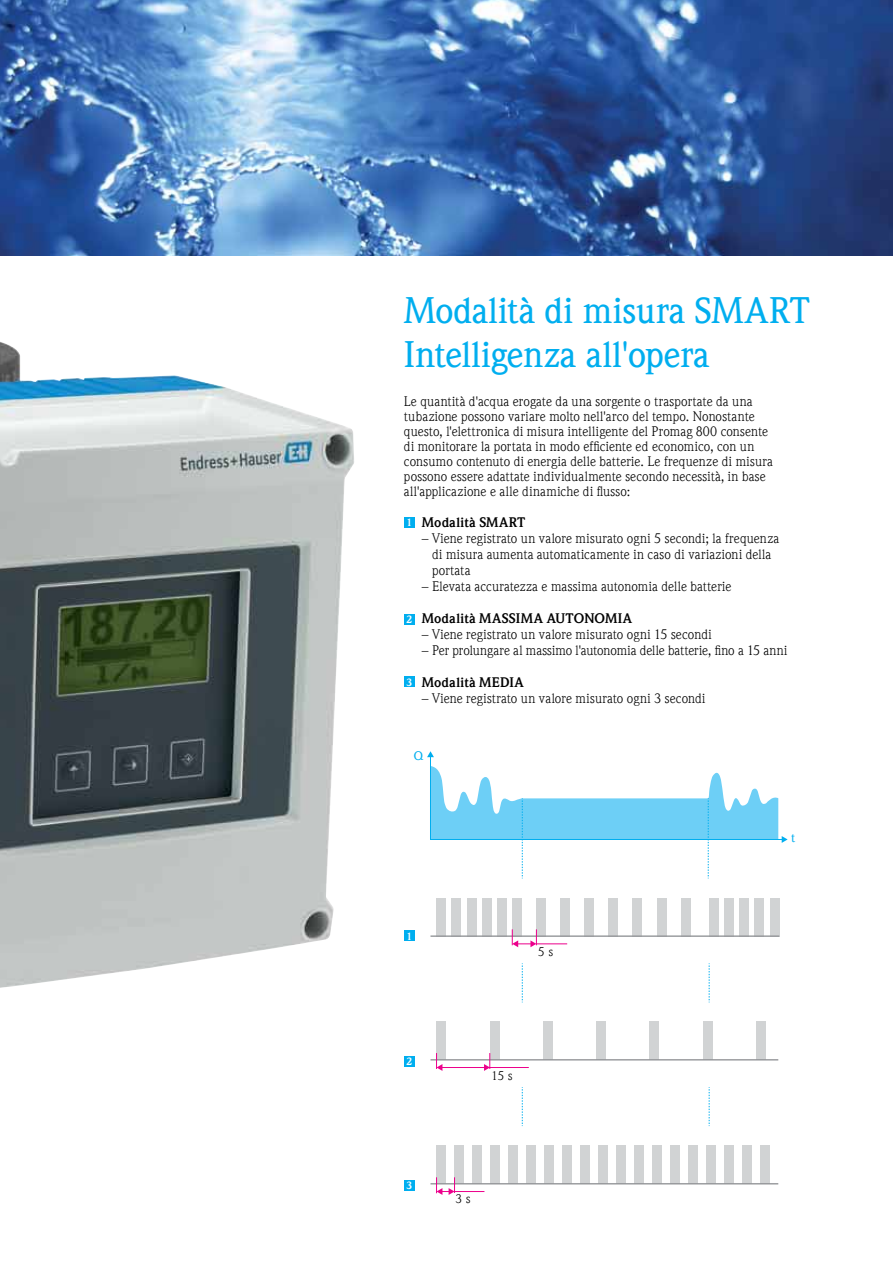
<style>
.page{position:relative;width:893px;height:1263px;background:#fff}
.page>*{position:absolute;margin:0;border:0;box-sizing:border-box;transform-origin:0 0}
.t1{font:500 36px/43.2px "E+H Weidemann Com";letter-spacing:-.005em;color:#00aeef}
.t2{font:13.5px/15.1px "E+H Weidemann Com";letter-spacing:.01em;color:#000}
.t3{font:700 13.5px "E+H Weidemann Com";letter-spacing:.015em;color:#000}
.t4{font:12.3px "E+H Weidemann Com";color:#000}
.t5{font:500 12.3px "E+H Weidemann Com";color:#00aeef}
.t6{font:700 10.5px "E+H Weidemann Com";color:#fff}
</style>
<div class="page">
<img style="left:0;top:0;width:893px;height:255px">
<img style="left:0;top:342px;width:354px;height:646px">
<div style="left:436px;top:1146px;width:10px;height:38px;background:#d1d3d4"></div>
<div style="left:454px;top:1146px;width:10px;height:38px;background:#d1d3d4"></div>
<div style="left:472px;top:1146px;width:10px;height:38px;background:#d1d3d4"></div>
<div style="left:490px;top:1146px;width:10px;height:38px;background:#d1d3d4"></div>
<div style="left:508px;top:1146px;width:10px;height:38px;background:#d1d3d4"></div>
<div style="left:526px;top:1146px;width:10px;height:38px;background:#d1d3d4"></div>
<div style="left:544px;top:1146px;width:10px;height:38px;background:#d1d3d4"></div>
<div style="left:562px;top:1146px;width:10px;height:38px;background:#d1d3d4"></div>
<div style="left:580px;top:1146px;width:10px;height:38px;background:#d1d3d4"></div>
<div style="left:598px;top:1146px;width:10px;height:38px;background:#d1d3d4"></div>
<div style="left:616px;top:1146px;width:10px;height:38px;background:#d1d3d4"></div>
<div style="left:634px;top:1146px;width:10px;height:38px;background:#d1d3d4"></div>
<div style="left:652px;top:1146px;width:10px;height:38px;background:#d1d3d4"></div>
<div style="left:670px;top:1146px;width:10px;height:38px;background:#d1d3d4"></div>
<div style="left:688px;top:1146px;width:10px;height:38px;background:#d1d3d4"></div>
<div style="left:706px;top:1146px;width:10px;height:38px;background:#d1d3d4"></div>
<div style="left:724px;top:1146px;width:10px;height:38px;background:#d1d3d4"></div>
<div style="left:742px;top:1146px;width:10px;height:38px;background:#d1d3d4"></div>
<div style="left:760px;top:1146px;width:10px;height:38px;background:#d1d3d4"></div>
<hr style="left:454px;top:1191px;width:30px;height:1px;background:#ec008c">
<hr style="left:430px;top:1183px;width:348px;height:1px;background:#939598">
<svg style="left:436px;top:1177px;width:19px;height:18px"></svg>
<div style="left:436px;top:898px;width:10px;height:38px;background:#d1d3d4"></div>
<div style="left:452px;top:898px;width:9px;height:38px;background:#d1d3d4"></div>
<div style="left:467px;top:898px;width:9px;height:38px;background:#d1d3d4"></div>
<div style="left:482px;top:898px;width:9px;height:38px;background:#d1d3d4"></div>
<div style="left:497px;top:898px;width:10px;height:38px;background:#d1d3d4"></div>
<div style="left:512px;top:898px;width:10px;height:38px;background:#d1d3d4"></div>
<div style="left:536px;top:898px;width:10px;height:38px;background:#d1d3d4"></div>
<div style="left:560px;top:898px;width:10px;height:38px;background:#d1d3d4"></div>
<div style="left:584px;top:898px;width:10px;height:38px;background:#d1d3d4"></div>
<div style="left:609px;top:898px;width:9px;height:38px;background:#d1d3d4"></div>
<div style="left:633px;top:898px;width:9px;height:38px;background:#d1d3d4"></div>
<div style="left:657px;top:898px;width:9px;height:38px;background:#d1d3d4"></div>
<div style="left:681px;top:898px;width:9px;height:38px;background:#d1d3d4"></div>
<div style="left:709px;top:898px;width:10px;height:38px;background:#d1d3d4"></div>
<div style="left:724px;top:898px;width:10px;height:38px;background:#d1d3d4"></div>
<div style="left:739px;top:898px;width:10px;height:38px;background:#d1d3d4"></div>
<div style="left:755px;top:898px;width:9px;height:38px;background:#d1d3d4"></div>
<div style="left:770px;top:898px;width:9px;height:38px;background:#d1d3d4"></div>
<hr style="left:536px;top:943px;width:31px;height:1px;background:#ec008c">
<hr style="left:430px;top:935px;width:349px;height:2px;background:#939598">
<svg style="left:512px;top:929px;width:25px;height:18px"></svg>
<div style="left:454px;top:1193px;width:32px;height:13px;background:#fff"></div>
<svg style="left:522px;top:963px;width:1px;height:40px"></svg>
<svg style="left:709px;top:963px;width:1px;height:40px"></svg>
<svg style="left:522px;top:1087px;width:1px;height:39px"></svg>
<svg style="left:709px;top:1087px;width:1px;height:39px"></svg>
<hr style="left:441px;top:1067px;width:44px;height:1px;background:#ec008c">
<div style="left:436px;top:1022px;width:10px;height:38px;background:#d1d3d4"></div>
<div style="left:490px;top:1022px;width:9px;height:38px;background:#d1d3d4"></div>
<div style="left:543px;top:1022px;width:10px;height:38px;background:#d1d3d4"></div>
<div style="left:596px;top:1022px;width:10px;height:38px;background:#d1d3d4"></div>
<div style="left:649px;top:1022px;width:10px;height:38px;background:#d1d3d4"></div>
<div style="left:703px;top:1022px;width:9px;height:38px;background:#d1d3d4"></div>
<div style="left:756px;top:1022px;width:9px;height:38px;background:#d1d3d4"></div>
<hr style="left:482px;top:1067px;width:47px;height:1px;background:#ec008c">
<hr style="left:430px;top:1059px;width:348px;height:1px;background:#939598">
<svg style="left:436px;top:1053px;width:6px;height:18px"></svg>
<svg style="left:484px;top:1053px;width:6px;height:18px"></svg>
<svg style="left:427px;top:751px;width:361px;height:128px"></svg>
<div style="left:404px;top:931px;width:11px;height:10px;background:#00aeef"></div>
<div style="left:404px;top:1056px;width:11px;height:10px;background:#00aeef"></div>
<div style="left:404px;top:1180px;width:11px;height:11px;background:#00aeef"></div>
<div style="left:404px;top:517px;width:11px;height:11px;background:#00aeef"></div>
<div style="left:404px;top:614px;width:11px;height:10px;background:#00aeef"></div>
<div style="left:404px;top:676px;width:11px;height:11px;background:#00aeef"></div>
<h1 class="t1" style="left:404px;top:290px;width:408px">Modalità di misura SMART<br>Intelligenza all'opera</h1>
<p class="t2" style="left:404px;top:394px;width:371px">Le quantità d'acqua erogate da una sorgente o trasportate da una tubazione possono variare molto nell'arco del tempo. Nonostante questo, l'elettronica di misura intelligente del Promag 800 consente di monitorare la portata in modo efficiente ed economico, con un consumo contenuto di energia delle batterie. Le frequenze di misura possono essere adattate individualmente secondo necessità, in base all'applicazione e alle dinamiche di flusso:</p>
<p class="t3" style="left:422px;top:515px;width:105px">Modalità SMART</p>
<p class="t2" style="left:432px;top:531px;width:349px;line-height:15.9px;text-indent:-10px">– Viene registrato un valore misurato ogni 5 secondi; la frequenza di misura aumenta automaticamente in caso di variazioni della portata</p>
<p class="t2" style="left:422px;top:579px;width:311px">– Elevata accuratezza e massima autonomia delle batterie</p>
<p class="t3" style="left:422px;top:610px;width:212px">Modalità MASSIMA AUTONOMIA</p>
<p class="t2" style="left:422px;top:627px;width:291px">– Viene registrato un valore misurato ogni 15 secondi</p>
<p class="t2" style="left:422px;top:643px;width:367px">– Per prolungare al massimo l'autonomia delle batterie, fino a 15 anni</p>
<p class="t3" style="left:422px;top:674px;width:103px">Modalità MEDIA</p>
<p class="t2" style="left:422px;top:691px;width:285px">– Viene registrato un valore misurato ogni 3 secondi</p>
<p class="t6" style="left:406px;top:516px;width:7px">1</p>
<p class="t6" style="left:406px;top:613px;width:7px">2</p>
<p class="t6" style="left:406px;top:676px;width:7px">3</p>
<p class="t5" style="left:414px;top:749px;width:11px">Q</p>
<p class="t6" style="left:406px;top:930px;width:7px">1</p>
<p class="t6" style="left:406px;top:1055px;width:7px">2</p>
<p class="t6" style="left:406px;top:1179px;width:7px">3</p>
<p class="t4" style="left:538px;top:944px;width:16px">5 s</p>
<p class="t4" style="left:491px;top:1068px;width:23px">15 s</p>
<p class="t4" style="left:456px;top:1192px;width:16px">3 s</p>
<p class="t5" style="left:791px;top:831px;width:5px">t</p>
</div>
